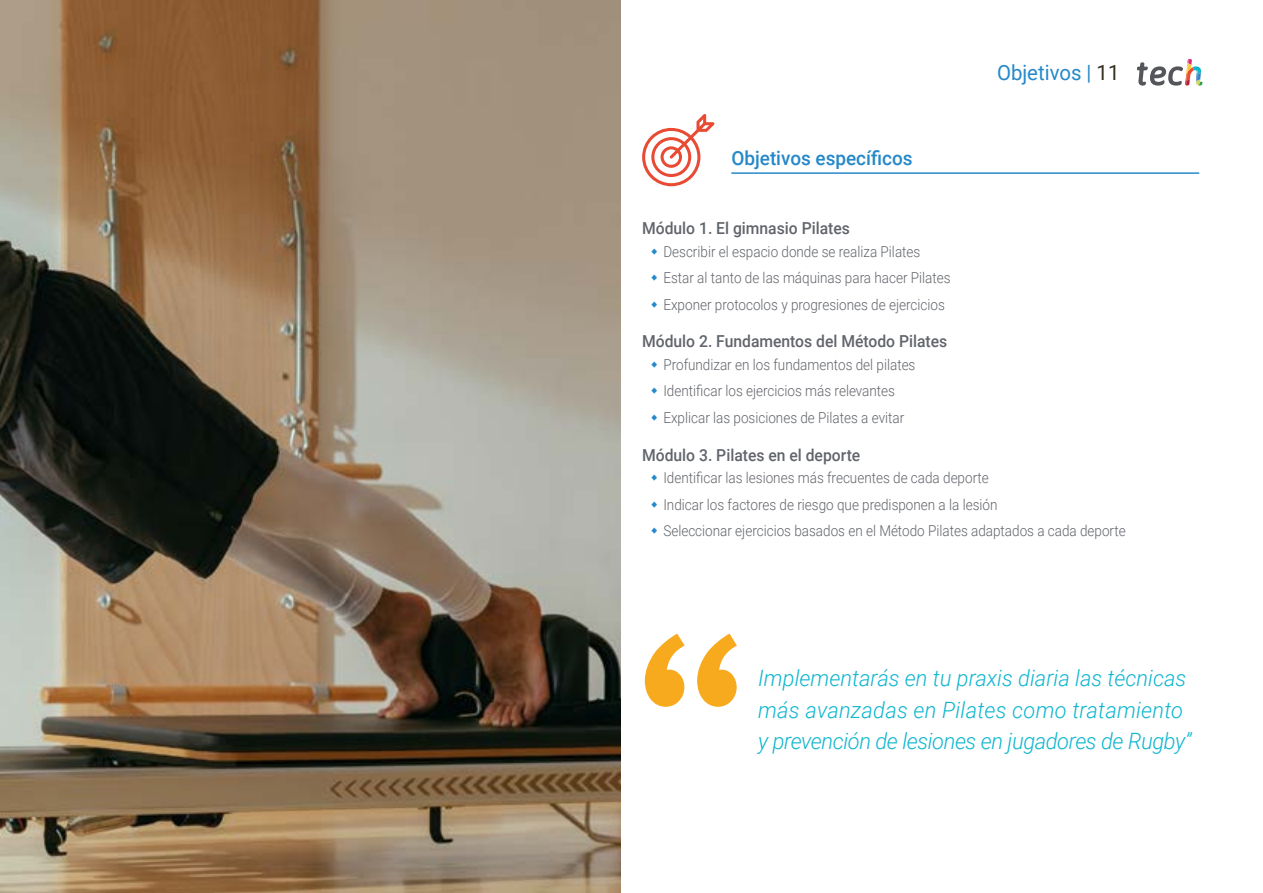
<style>
.page{position:relative;width:1263px;height:893px;background:#fff}
.page>*{position:absolute;margin:0;border:0;box-sizing:border-box;transform-origin:0 0}
.t1{font:italic 300 22.5px/31.5px "Roboto";color:#0fb6cf}
.t2{font:21px "Roboto";color:#2488c9}
.t3{font:500 19.5px "Roboto";color:#2488c9}
.t4{font:500 16.5px "Roboto";color:#61646a;scale:.95 1}
.t5{font:300 15px/26.7px "Roboto";color:#61646a;scale:.9 1}
.s1{color:#312e20}
</style>
<div class="page">
<img style="left:0;top:0;width:621px;height:893px">
<svg style="left:642px;top:114px;width:72px;height:72px"></svg>
<hr style="left:731px;top:173px;width:468px;height:1px;background:#2488c9">
<svg style="left:645px;top:634px;width:92px;height:73px"></svg>
<svg style="left:1137px;top:59px;width:65px;height:27px"></svg>
<h3 class="t3" style="left:731px;top:144px;width:183px">Objetivos específicos</h3>
<h2 class="t2" style="left:997px;top:57px;width:124px">Objetivos | <span class="s1">11</span></h2>
<p class="t4" style="left:642px;top:217px;width:220px">Módulo 1. El gimnasio Pilates</p>
<p class="t5" style="left:663px;top:237px;width:321px">Describir el espacio donde se realiza Pilates<br>Estar al tanto de las máquinas para hacer Pilates<br>Exponer protocolos y progresiones de ejercicios</p>
<p class="t4" style="left:642px;top:330px;width:323px">Módulo 2. Fundamentos del Método Pilates</p>
<p class="t5" style="left:663px;top:350px;width:282px">Profundizar en los fundamentos del pilates<br>Identificar los ejercicios más relevantes<br>Explicar las posiciones de Pilates a evitar</p>
<p class="t4" style="left:642px;top:443px;width:231px">Módulo 3. Pilates en el deporte</p>
<p class="t5" style="left:663px;top:464px;width:515px">Identificar las lesiones más frecuentes de cada deporte<br>Indicar los factores de riesgo que predisponen a la lesión<br>Seleccionar ejercicios basados en el Método Pilates adaptados a cada deporte</p>
<h1 class="t1" style="left:758px;top:661px;width:435px">Implementarás en tu praxis diaria las técnicas más avanzadas en Pilates como tratamiento y prevención de lesiones en jugadores de Rugby”</h1>
</div>
